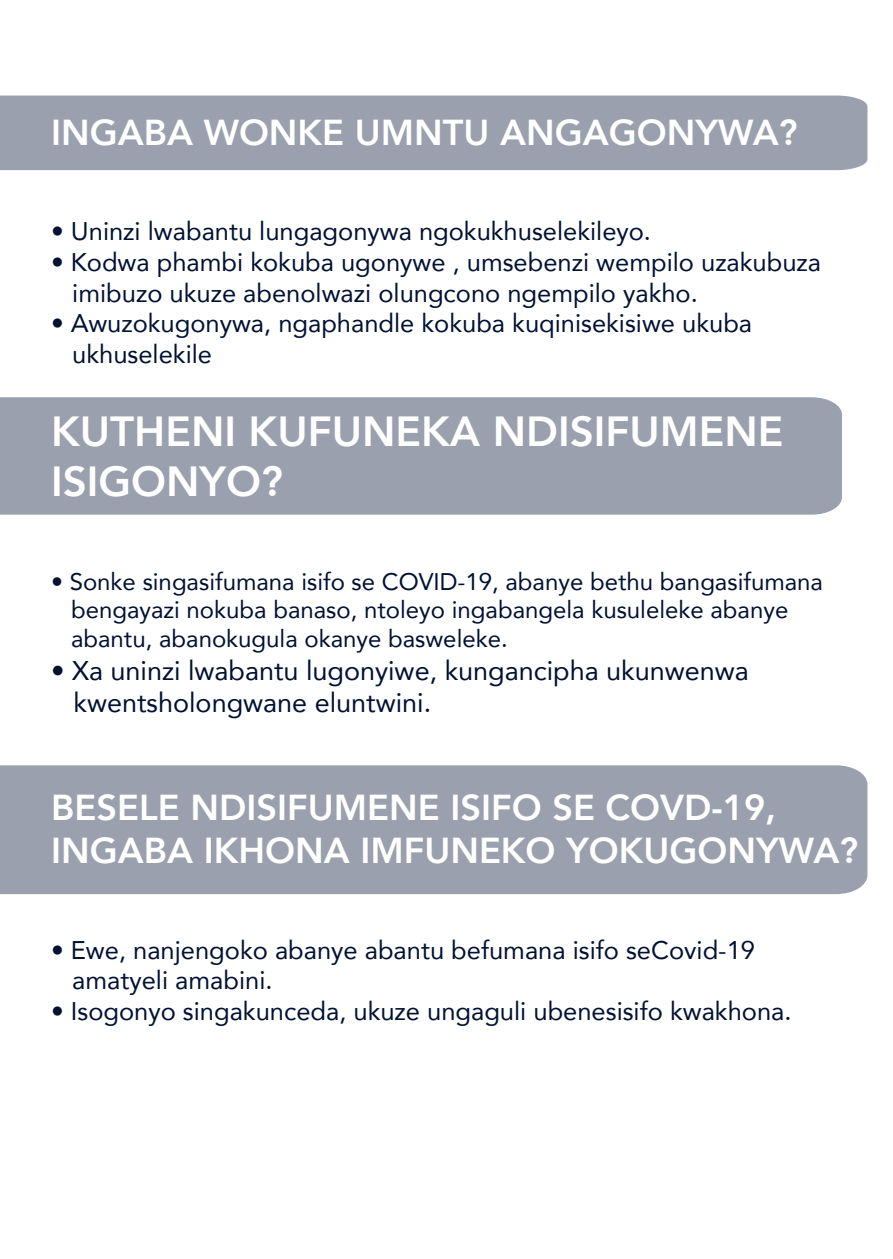
<style>
.page{position:relative;width:893px;height:1259px;background:#fff}
.page>*{position:absolute;margin:0;border:0;box-sizing:border-box;transform-origin:0 0}
.t1{font:800 42px/50.4px "Avenir";color:#fff}
.t2{font:800 36px "Avenir";color:#fff}
.t3{font:27px "Avenir";color:#001132}
.t4{font:25.5px/30.6px "Avenir";color:#001132}
.t5{font:24px/28.8px "Avenir";color:#001132}
</style>
<div class="page">
<div style="left:0;top:397px;width:842px;height:117px;background:#9aa0ad"></div>
<div style="left:0;top:95px;width:867px;height:75px;background:#9aa0ad"></div>
<div style="left:0;top:765px;width:867px;height:129px;background:#9aa0ad"></div>
<p class="t2" style="left:51px;top:104px;width:748px">INGABA WONKE UMNTU ANGAGONYWA?</p>
<p class="t4" style="left:51px;top:215px;width:601px">• Uninzi lwabantu lungagonywa ngokukhuselekileyo.</p>
<p class="t4" style="left:72px;top:246px;width:750px;text-indent:-21px">• Kodwa phambi kokuba ugonywe , umsebenzi wempilo uzakubuza imibuzo ukuze abenolwazi olungcono ngempilo yakho.</p>
<p class="t4" style="left:51px;top:307px;width:703px">• Awuzokugonywa, ngaphandle kokuba kuqinisekisiwe ukuba</p>
<p class="t4" style="left:72px;top:338px;width:141px">ukhuselekile</p>
<p class="t1" style="left:51px;top:406px;width:734px">KUTHENI KUFUNEKA NDISIFUMENE<br>ISIGONYO?</p>
<p class="t5" style="left:71px;top:566px;width:753px;text-indent:-20px">• Sonke singasifumana isifo se COVID-19, abanye bethu bangasifumana bengayazi nokuba banaso, ntoleyo ingabangela kusuleleke abanye</p>
<p class="t5" style="left:71px;top:624px;width:438px">abantu, abanokugula okanye basweleke.</p>
<p class="t3" style="left:51px;top:648px;width:699px">• Xa uninzi lwabantu lugonyiwe, kungancipha ukunwenwa</p>
<p class="t3" style="left:74px;top:681px;width:359px">kwentsholongwane eluntwini.</p>
<p class="t2" style="left:51px;top:779px;width:727px">BESELE NDISIFUMENE ISIFO SE COVD-19,</p>
<p class="t2" style="left:51px;top:822px;width:808px">INGABA IKHONA IMFUNEKO YOKUGONYWA?</p>
<p class="t4" style="left:51px;top:934px;width:706px">• Ewe, nanjengoko abanye abantu befumana isifo seCovid-19</p>
<p class="t4" style="left:72px;top:964px;width:202px">amatyeli amabini.</p>
<p class="t4" style="left:51px;top:995px;width:742px">• Isogonyo singakunceda, ukuze ungaguli ubenesisifo kwakhona.</p>
</div>
